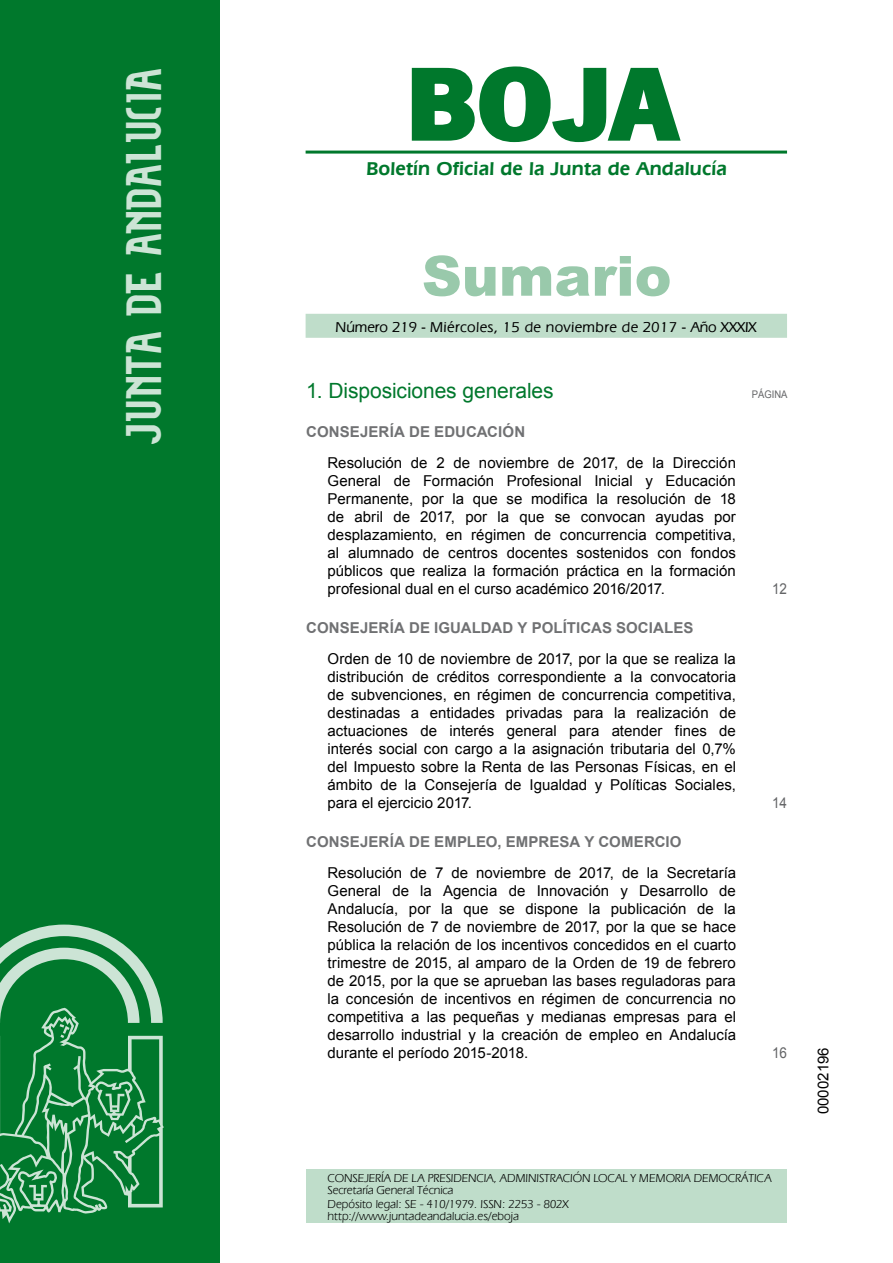
<style>
.page{position:relative;width:893px;height:1263px;background:#fff}
.page>*{position:absolute;margin:0;border:0;box-sizing:border-box;transform-origin:0 0}
.t1{font:700 105px "News Got T";color:#00782c;scale:1.14 1}
.t2{font:900 55.5px "Arial";color:#99c9ab}
.t3{font:27px "Alfabeto Andaluz Nuevo";color:#cce4d5}
.t4{font:21px "Arial";letter-spacing:-.005em;color:#00782c}
.t5{font:600 19.5px "Eras IT Cby BT";letter-spacing:.01em;color:#00782c}
.t6{font:15px/18px "Arial";color:#000;text-align:justify}
.t7{font:700 15px "Arial";letter-spacing:.005em;color:#707173}
.t8{font:500 15px "Eras IT Cby BT";letter-spacing:.025em;color:#000}
.t9{font:15px "Arial";color:#646567;scale:.9 1}
.t10{font:12px/12px "Eras IT Cby BT";letter-spacing:-.01em;color:#000}
.t11{font:10.5px "Arial";color:#646567;scale:.9 1}
</style>
<div class="page">
<hr style="left:305px;top:151px;width:482px;height:3px;background:#00782c">
<div style="left:305px;top:314px;width:482px;height:24px;background:#bfddca"></div>
<div style="left:0;top:0;width:219px;height:1263px;background:#00782c"></div>
<svg style="left:0;top:925px;width:164px;height:298px"></svg>
<svg style="left:411px;top:66px;width:270px;height:77px"></svg>
<div style="left:306px;top:1169px;width:481px;height:54px;background:#bfddca"></div>
<h3 class="t3" style="left:136px;top:446px;width:379px;rotate:-90deg">JUNTA DE ANDALUCIA</h3>
<h1 class="t1" style="left:405px;top:42px;width:240px">BOJA</h1>
<h3 class="t5" style="left:366px;top:157px;width:362px">Boletín Oficial de la Junta de Andalucía</h3>
<h2 class="t2" style="left:422px;top:236px;width:251px">Sumario</h2>
<p class="t8" style="left:335px;top:317px;width:422px">Número 219 - Miércoles, 15 de noviembre de 2017 - Año XXXIX</p>
<h3 class="t4" style="left:306px;top:377px;width:249px">1. Disposiciones generales</h3>
<p class="t11" style="left:751px;top:388px;width:41px">PÁGINA</p>
<p class="t7" style="left:306px;top:422px;width:220px">CONSEJERÍA DE EDUCACIÓN</p>
<p class="t6" style="left:327px;top:454px;width:410px">Resolución de 2 de noviembre de 2017, de la Dirección General de Formación Profesional Inicial y Educación Permanente, por la que se modifica la resolución de 18 de abril de 2017, por la que se convocan ayudas por desplazamiento, en régimen de concurrencia competitiva, al alumnado de centros docentes sostenidos con fondos públicos que realiza la formación práctica en la formación profesional dual en el curso académico 2016/2017.</p>
<p class="t9" style="left:772px;top:579px;width:18px">12</p>
<p class="t7" style="left:306px;top:618px;width:388px">CONSEJERÍA DE IGUALDAD Y POLÍTICAS SOCIALES</p>
<p class="t6" style="left:327px;top:650px;width:410px">Orden de 10 de noviembre de 2017, por la que se realiza la distribución de créditos correspondiente a la convocatoria de subvenciones, en régimen de concurrencia competitiva, destinadas a entidades privadas para la realización de actuaciones de interés general para atender fines de interés social con cargo a la asignación tributaria del 0,7% del Impuesto sobre la Renta de las Personas Físicas, en el ámbito de la Consejería de Igualdad y Políticas Sociales, para el ejercicio 2017.</p>
<p class="t7" style="left:306px;top:832px;width:377px">CONSEJERÍA DE EMPLEO, EMPRESA Y COMERCIO</p>
<p class="t6" style="left:327px;top:864px;width:410px">Resolución de 7 de noviembre de 2017, de la Secretaría General de la Agencia de Innovación y Desarrollo de Andalucía, por la que se dispone la publicación de la Resolución de 7 de noviembre de 2017, por la que se hace pública la relación de los incentivos concedidos en el cuarto trimestre de 2015, al amparo de la Orden de 19 de febrero de 2015, por la que se aprueban las bases reguladoras para la concesión de incentivos en régimen de concurrencia no competitiva a las pequeñas y medianas empresas para el desarrollo industrial y la creación de empleo en Andalucía durante el período 2015-2018.</p>
<p class="t9" style="left:772px;top:793px;width:18px">14</p>
<p class="t9" style="left:772px;top:1043px;width:18px">16</p>
<p class="t6" style="left:814px;top:1114px;width:68px;rotate:-90deg">00002196</p>
<p class="t10" style="left:327px;top:1171px;width:445px">CONSEJERÍA DE LA PRESIDENCIA, ADMINISTRACIÓN LOCAL Y MEMORIA DEMOCRÁTICA<br>Secretaría General Técnica</p>
<p class="t10" style="left:327px;top:1198px;width:243px">Depósito legal: SE - 410/1979. ISSN: 2253 - 802X http://www.juntadeandalucia.es/eboja</p>
</div>
